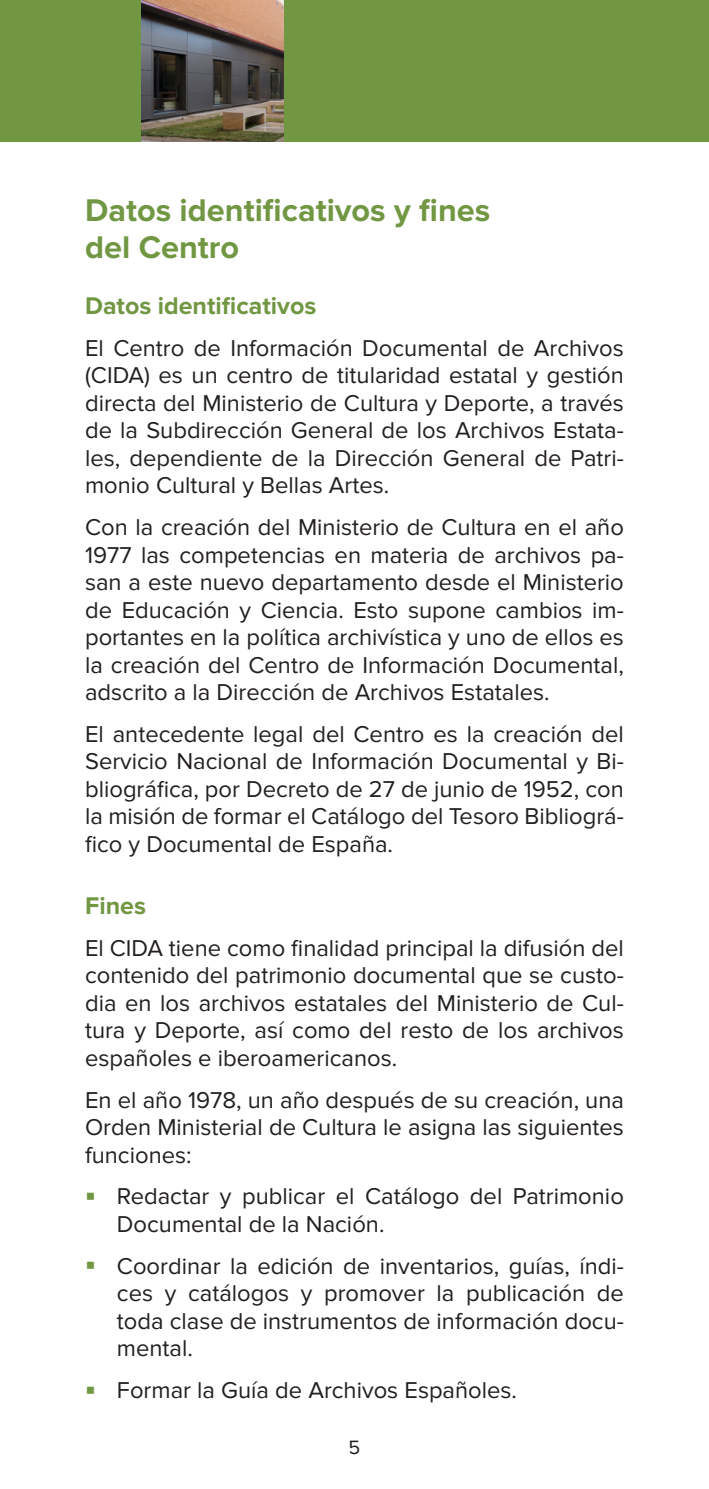
<style>
.page{position:relative;width:709px;height:1489px;background:#fff}
.page>*{position:absolute;margin:0;border:0;box-sizing:border-box;transform-origin:0 0}
._06_01_Epígrafe{font:700 32.5px/37.5px "Proxima Nova";color:#719743}
._06_02_Subepígrafe{font:700 25px "Proxima Nova";color:#719743}
._07_Texto_gneral{font:23.75px/27.5px "Proxima Nova";color:#231f20;text-align:justify}
.t1{font:20px "Proxima Nova";color:#231f20}
</style>
<div class="page">
<div style="left:0;top:0;width:709px;height:142px;background:#719743"></div>
<img style="left:142px;top:0;width:141px;height:142px">
<p class="_06_01_Epígrafe" style="left:85px;top:192px;width:407px">Datos identificativos y fines del Centro</p>
<p class="_06_02_Subepígrafe" style="left:85px;top:294px;width:233px">Datos identificativos</p>
<p class="_07_Texto_gneral" style="left:85px;top:334px;width:540px">El Centro de Información Documental de Archivos (CIDA) es un centro de titularidad estatal y gestión directa del Ministerio de Cultura y Deporte, a través de la Subdirección General de los Archivos Estata&shy;les, dependiente de la Dirección General de Patri&shy;monio Cultural y Bellas Artes.</p>
<p class="_07_Texto_gneral" style="left:85px;top:513px;width:540px">Con la creación del Ministerio de Cultura en el año 1977 las competencias en materia de archivos pa&shy;san a este nuevo departamento desde el Ministerio de Educación y Ciencia. Esto supone cambios im&shy;portantes en la política archivística y uno de ellos es la creación del Centro de Información Documental, adscrito a la Dirección de Archivos Estatales.</p>
<p class="_07_Texto_gneral" style="left:85px;top:720px;width:540px">El antecedente legal del Centro es la creación del Servicio Nacional de Información Documental y Bi&shy;bliográfica, por Decreto de 27 de junio de 1952, con la misión de formar el Catálogo del Tesoro Bibliográ&shy;fico y Documental de España.</p>
<p class="_06_02_Subepígrafe" style="left:85px;top:894px;width:62px">Fines</p>
<p class="_07_Texto_gneral" style="left:85px;top:934px;width:540px">El CIDA tiene como finalidad principal la difusión del contenido del patrimonio documental que se custo&shy;dia en los archivos estatales del Ministerio de Cul&shy;tura y Deporte, así como del resto de los archivos españoles e iberoamericanos.</p>
<p class="_07_Texto_gneral" style="left:85px;top:1086px;width:540px">En el año 1978, un año después de su creación, una Orden Ministerial de Cultura le asigna las siguientes funciones:</p>
<p class="_07_Texto_gneral" style="left:117px;top:1182px;width:508px">Redactar y publicar el Catálogo del Patrimonio<br>Documental de la Nación.</p>
<p class="_07_Texto_gneral" style="left:117px;top:1252px;width:508px">Coordinar la edición de inventarios, guías, índi&shy;ces y catálogos y promover la publicación de toda clase de instrumentos de información docu&shy;mental.</p>
<p class="_07_Texto_gneral" style="left:117px;top:1376px;width:401px">Formar la Guía de Archivos Españoles.</p>
<p class="t1" style="left:348px;top:1436px;width:13px">5</p>
</div>
